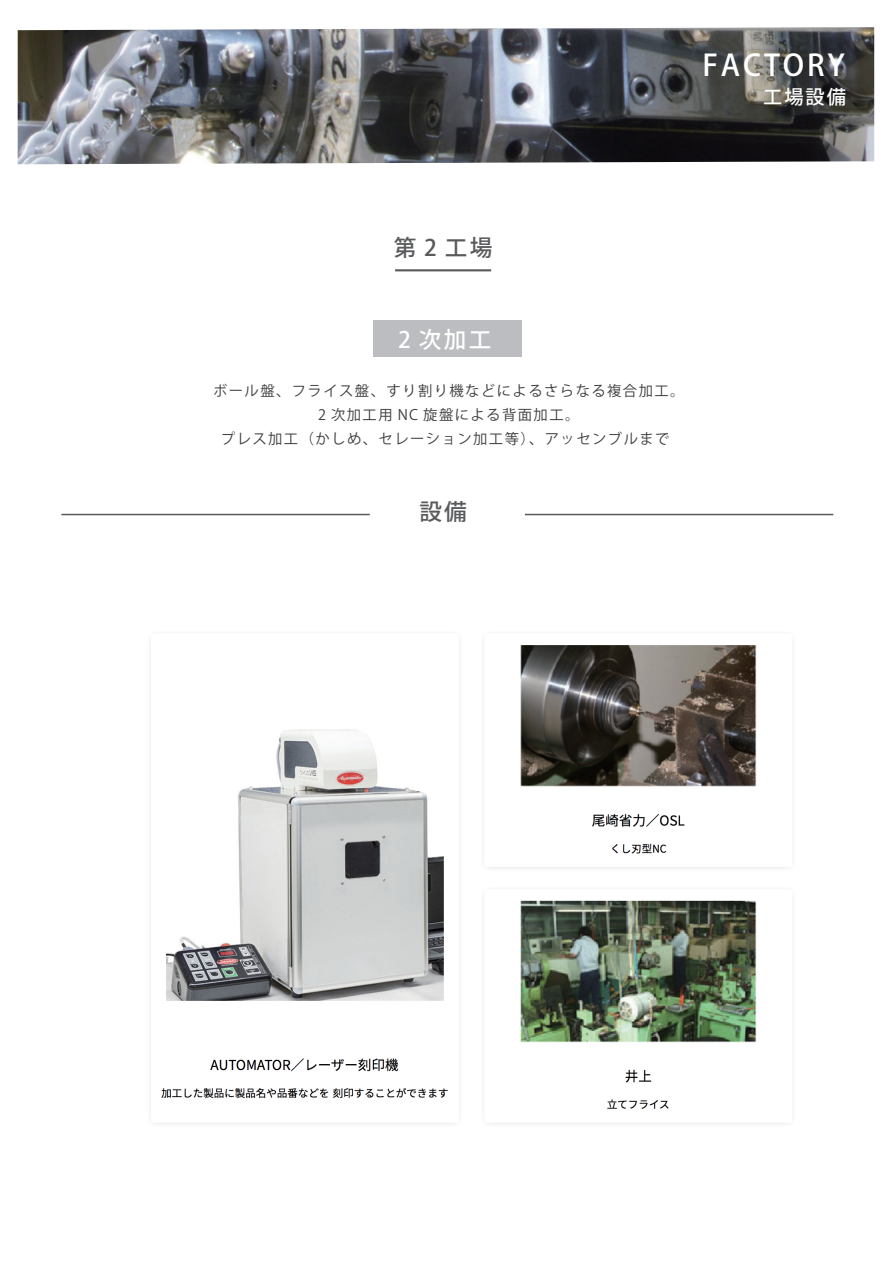
<style>
.page{position:relative;width:893px;height:1263px;background:#fff}
.page>*{position:absolute;margin:0;border:0;box-sizing:border-box;transform-origin:0 0}
.t1{font:500 29.4px "Koz Go Pr 6 N";letter-spacing:.1em;color:#fff}
.t2{font:500 22.65px "Koz Go Pr 6 N";letter-spacing:.225em;color:#595a5c}
.t3{font:500 22.65px "Koz Go Pr 6 N";color:#fff}
.t4{font:500 19.2px "Koz Go Pr 6 N";color:#fff}
.t5{font:14.4px/24px "Koz Go Pr 6 N";letter-spacing:.1em;color:#3d3b3a;text-align:center}
</style>
<div class="page">
<img style="left:18px;top:27px;width:856px;height:137px">
<hr style="left:395px;top:269px;width:96px;height:2px;background:#595a5c">
<div style="left:373px;top:320px;width:149px;height:37px;background:#bcbdc0"></div>
<hr style="left:61px;top:514px;width:309px;height:1px;background:#595a5c">
<hr style="left:525px;top:514px;width:308px;height:1px;background:#595a5c">
<img style="left:150px;top:642px;width:639px;height:482px">
<h1 class="t1" style="left:702px;top:48px;width:144px">FACTORY</h1>
<h3 class="t4" style="left:763px;top:86px;width:84px">工場設備</h3>
<h2 class="t2" style="left:394px;top:235px;width:100px">第2工場</h2>
<h2 class="t3" style="left:398px;top:327px;width:95px">2 次加工</h2>
<p class="t5" style="left:213px;top:379px;width:473px">ボール盤、フライス盤、すり割り機などによるさらなる複合加工。<br>2 次加工用 NC 旋盤による背面加工。<br>プレス加工（かしめ、セレーション加工等）、アッセンブルまで</p>
<h2 class="t2" style="left:419px;top:499px;width:49px">設備</h2>
</div>
